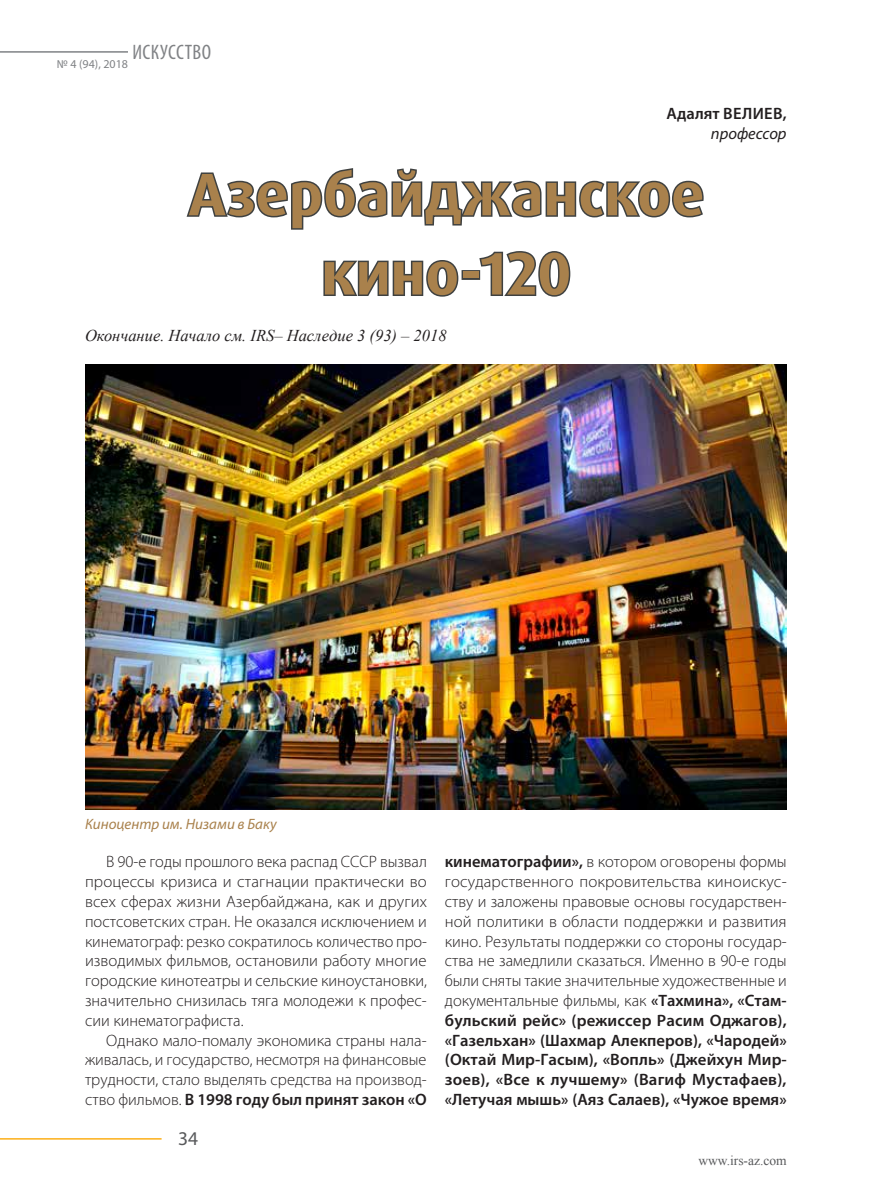
<style>
.page{position:relative;width:893px;height:1191px;background:#fff}
.page>*{position:absolute;margin:0;border:0;box-sizing:border-box;transform-origin:0 0}
.t1{font:700 60px/79.2px "Dax Pro";color:#a9814c;text-align:center}
.t2{font:condensed 21px "Myriad Pro";letter-spacing:.02em;color:#808285}
.t3{font:19.5px "Myriad Pro";color:#58595b}
.t4{font:300 16.5px/19.8px "Myriad Pro";color:#231f20;text-align:justify}
.t5{font:italic 16.5px "Times New Roman";color:#231f20}
.t6{font:600 16.5px "Myriad Pro";letter-spacing:.015em;color:#231f20}
.t7{font:italic 16.5px "Myriad Pro";color:#231f20}
.t8{font:italic 15px "Myriad Pro";color:#a9814c}
.t9{font:13.5px "Times New Roman";color:#58595b}
.t10{font:12px "Myriad Pro";color:#808285}
.s1{font-weight:600}
</style>
<div class="page">
<hr style="left:0;top:51px;width:128px;height:2px;background:#808285">
<hr style="left:0;top:1138px;width:162px;height:1px;background:#fcaf17">
<svg style="left:186px;top:168px;width:518px;height:62px"></svg>
<svg style="left:323px;top:260px;width:136px;height:37px"></svg>
<div style="left:462px;top:270px;width:18px;height:10px;border:3px solid #3f4140"></div>
<svg style="left:478px;top:251px;width:93px;height:46px"></svg>
<img style="left:85px;top:364px;width:702px;height:445px">
<p class="t2" style="left:132px;top:39px;width:80px">ИСКУССТВО</p>
<p class="t10" style="left:57px;top:56px;width:73px">№ 4 (94), 2018</p>
<p class="t6" style="left:667px;top:103px;width:122px">Адалят ВЕЛИЕВ,</p>
<p class="t7" style="left:711px;top:123px;width:77px">профессор</p>
<h1 class="t1" style="left:188px;top:155px;width:518px">Азербайджанское кино-120</h1>
<p class="t5" style="left:85px;top:324px;width:363px">Окончание. Начало см. IRS– Наследие 3 (93) – 2018</p>
<p class="t8" style="left:85px;top:815px;width:193px">Киноцентр им. Низами в Баку</p>
<p class="t4" style="left:85px;top:852px;width:343px;text-indent:21px">В 90-е годы прошлого века распад СССР вызвал процессы кризиса и стагнации практически во всех сферах жизни Азербайджана, как и других постсоветских стран. Не оказался исключением и кинематограф: резко сократилось количество про&shy;изводимых фильмов, остановили работу многие городские кинотеатры и сельские киноустановки, значительно снизилась тяга молодежи к профес&shy;сии кинематографиста.</p>
<p class="t4" style="left:85px;top:1030px;width:343px;text-indent:21px">Однако мало-помалу экономика страны нала&shy;живалась, и государство, несмотря на финансовые трудности, стало выделять средства на производ&shy;ство фильмов. <span class="s1">В 1998 году был принят закон «О</span></p>
<p class="t3" style="left:178px;top:1126px;width:22px">34</p>
<p class="t4" style="left:445px;top:852px;width:343px"><span class="s1">кинематографии»,</span> в котором оговорены формы государственного покровительства киноискус&shy;ству и заложены правовые основы государствен&shy;ной политики в области поддержки и развития кино. Результаты поддержки со стороны государ&shy;ства не замедлили сказаться. Именно в 90-е годы были сняты такие значительные художественные и документальные фильмы, как <span class="s1">«Тахмина», «Стам&shy;бульский рейс» (режиссер Расим Оджагов), «Газельхан» (Шахмар Алекперов), «Чародей» (Октай Мир-Гасым), «Вопль» (Джейхун Мир&shy;зоев), «Все к лучшему» (Вагиф Мустафаев), «Летучая мышь» (Аяз Салаев), «Чужое время»</span></p>
<p class="t9" style="left:698px;top:1151px;width:90px">www.irs-az.com</p>
</div>
